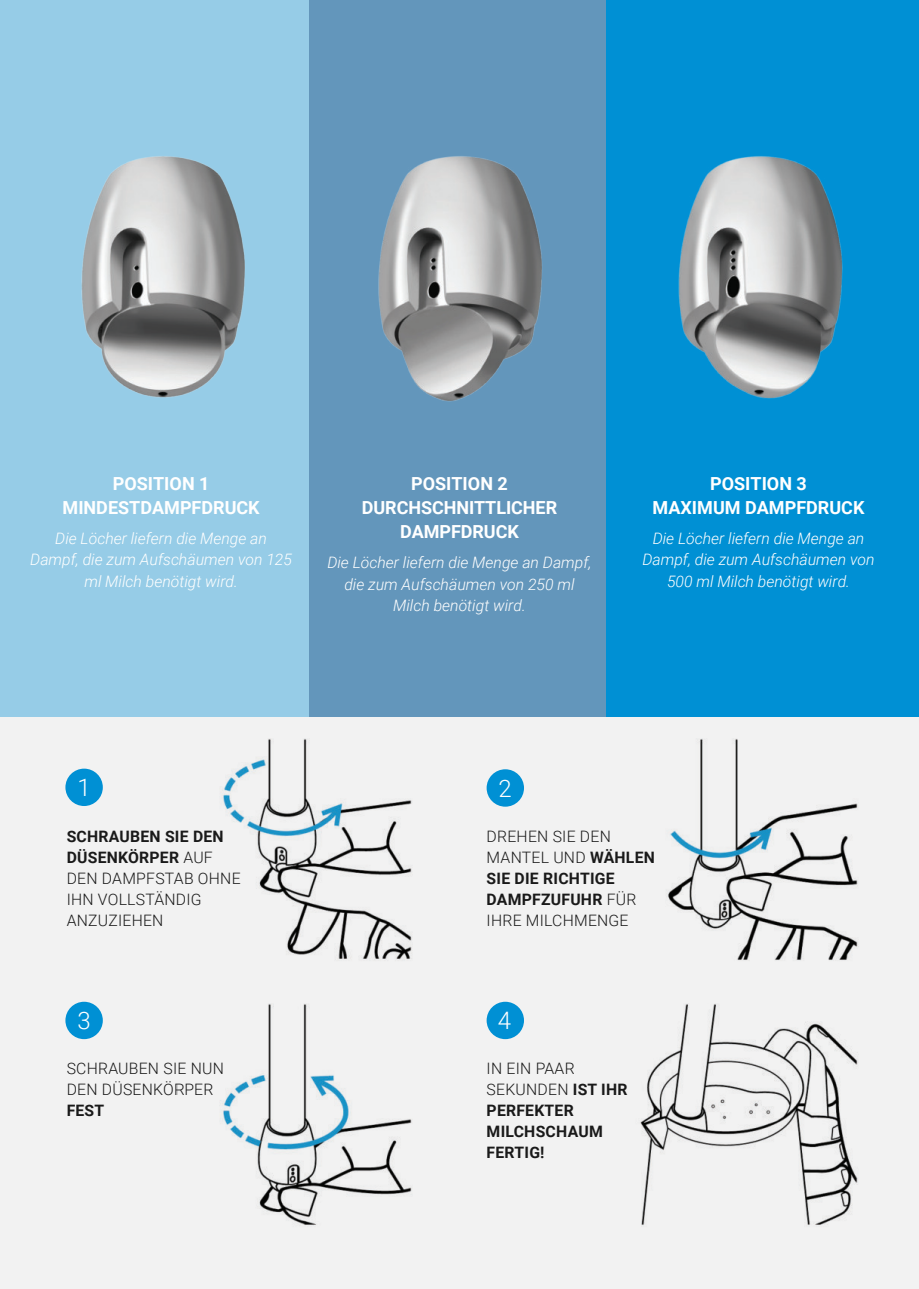
<style>
.page{position:relative;width:919px;height:1289px;background:#fff}
.page>*{position:absolute;margin:0;border:0;box-sizing:border-box;transform-origin:0 0}
.t1{font:300 24px "Roboto";color:#fff}
.t2{font:700 18px/24px "Roboto";color:#fff;text-align:center}
.t3{font:italic 300 15.75px/21px "Roboto";color:#fff;text-align:center}
.t4{font:300 15.75px/21px "Roboto";letter-spacing:.015em;color:#1a1a1a}
.t5{font:700 15.75px/21px "Roboto";letter-spacing:.015em;color:#1a1a1a}
.s1{font-weight:700}
.s2{font-weight:300}
</style>
<div class="page">
<div style="left:0;top:0;width:918px;height:1288px;background:#f2f2f2"></div>
<img style="left:667px;top:738px;width:191px;height:223px">
<img style="left:222px;top:738px;width:190px;height:222px">
<img style="left:640px;top:1004px;width:218px;height:222px">
<div style="left:0;top:0;width:310px;height:716px;background:#96cce7"></div>
<div style="left:310px;top:0;width:296px;height:716px;background:#6396bb"></div>
<div style="left:606px;top:0;width:312px;height:716px;background:#0090d4"></div>
<div style="left:486px;top:1001px;width:38px;height:38px;background:#0090d4;border-radius:50%"></div>
<div style="left:65px;top:1001px;width:38px;height:38px;background:#0090d4;border-radius:50%"></div>
<div style="left:65px;top:768px;width:38px;height:38px;background:#0090d4;border-radius:50%"></div>
<div style="left:486px;top:769px;width:38px;height:37px;background:#0090d4;border-radius:50%"></div>
<img style="left:678px;top:156px;width:165px;height:243px">
<img style="left:378px;top:156px;width:164px;height:246px">
<img style="left:81px;top:118px;width:229px;height:331px">
<img style="left:220px;top:1003px;width:192px;height:223px">
<p class="t2" style="left:63px;top:473px;width:199px">POSITION 1<br>MINDESTDAMPFDRUCK</p>
<p class="t3" style="left:30px;top:529px;width:263px">Die Löcher liefern die Menge an<br>Dampf, die zum Aufschäumen von 125 ml Milch benötigt wird.</p>
<p class="t2" style="left:362px;top:473px;width:197px">POSITION 2<br>DURCHSCHNITTLICHER<br>DAMPFDRUCK</p>
<p class="t3" style="left:327px;top:553px;width:266px">Die Löcher liefern die Menge an Dampf, die zum Aufschäumen von 250 ml<br>Milch benötigt wird.</p>
<p class="t2" style="left:652px;top:473px;width:213px">POSITION 3<br>MAXIMUM DAMPFDRUCK</p>
<p class="t3" style="left:642px;top:529px;width:234px">Die Löcher liefern die Menge an<br>Dampf, die zum Aufschäumen von<br>500 ml Milch benötigt wird.</p>
<h1 class="t1" style="left:77px;top:777px;width:15px">1</h1>
<h1 class="t1" style="left:498px;top:778px;width:15px">2</h1>
<p class="t4" style="left:67px;top:827px;width:175px"><span class="s1">SCHRAUBEN SIE DEN<br>DÜSENKÖRPER</span> AUF<br>DEN DAMPFSTAB OHNE<br>IHN VOLLSTÄNDIG<br>ANZUZIEHEN</p>
<p class="t4" style="left:486px;top:827px;width:170px">DREHEN SIE DEN<br>MANTEL UND <span class="s1">WÄHLEN<br>SIE DIE RICHTIGE<br>DAMPFZUFUHR</span> FÜR<br>IHRE MILCHMENGE</p>
<h1 class="t1" style="left:77px;top:1010px;width:15px">3</h1>
<h1 class="t1" style="left:498px;top:1010px;width:15px">4</h1>
<p class="t4" style="left:67px;top:1059px;width:159px">SCHRAUBEN SIE NUN<br>DEN DÜSENKÖRPER</p>
<p class="t5" style="left:67px;top:1101px;width:39px">FEST</p>
<p class="t5" style="left:486px;top:1059px;width:142px"><span class="s2">IN EIN PAAR<br>SEKUNDEN</span> IST IHR<br>PERFEKTER<br>MILCHSCHAUM<br>FERTIG!</p>
</div>
